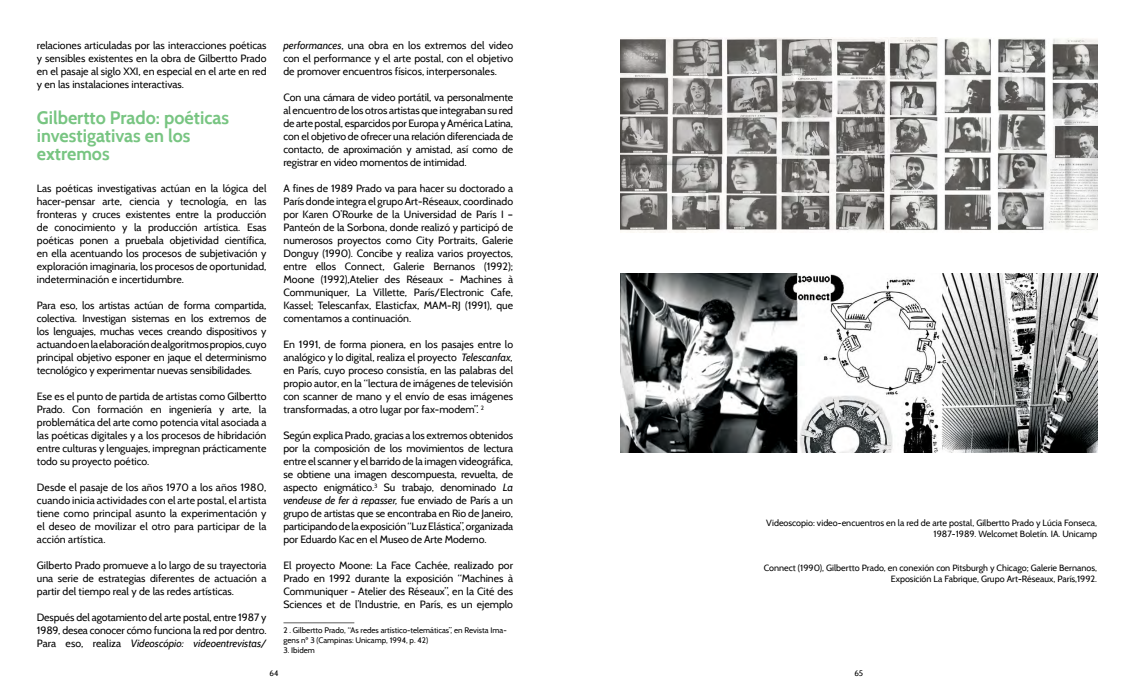
<style>
.page{position:relative;width:1134px;height:695px;background:#fff}
.page>*{position:absolute;margin:0;border:0;box-sizing:border-box;transform-origin:0 0}
.t1{font:700 18px/18px "Cabin";color:#78c582}
.t2{font:10.5px/13px "Cabin";color:#000;text-align:justify}
.t3{font:9px/10.8px "Cabin";color:#000;text-align:right}
.t4{font:8px/10px "Cabin";color:#000}
.s1{font-style:italic}
</style>
<div class="page">
<hr style="left:283px;top:622px;width:71px;height:1px;background:#5d5d5d">
<img style="left:621px;top:38px;width:476px;height:194px">
<img style="left:621px;top:273px;width:476px;height:179px">
<p class="t2" style="left:37px;top:38px;width:231px">relaciones articuladas por las interacciones poéticas y sensibles existentes en la obra de Gilbertto Prado en el pasaje al siglo XXI, en especial en el arte en red y en las instalaciones interactivas.</p>
<h1 class="t1" style="left:37px;top:108px;width:194px">Gilbertto Prado: poéticas investigativas en los extremos</h1>
<p class="t2" style="left:37px;top:181px;width:231px">Las poéticas investigativas actúan en la lógica del hacer-pensar arte, ciencia y tecnología, en las fronteras y cruces existentes entre la producción de conocimiento y la producción artística. Esas poéticas ponen a pruebala objetividad científica, en ella acentuando los procesos de subjetivación y exploración imaginaria, los procesos de oportunidad, indeterminación e incertidumbre.</p>
<p class="t2" style="left:37px;top:298px;width:231px">Para eso, los artistas actúan de forma compartida, colectiva. Investigan sistemas en los extremos de los lenguajes, muchas veces creando dispositivos y actuando en la elaboración de algoritmos propios, cuyo principal objetivo esponer en jaque el determinismo tecnológico y experimentar nuevas sensibilidades.</p>
<p class="t2" style="left:37px;top:389px;width:231px">Ese es el punto de partida de artistas como Gilbertto Prado. Con formación en ingeniería y arte, la problemática del arte como potencia vital asociada a las poéticas digitales y a los procesos de hibridación entre culturas y lenguajes, impregnan prácticamente todo su proyecto poético.</p>
<p class="t2" style="left:37px;top:480px;width:231px">Desde el pasaje de los años 1970 a los años 1980, cuando inicia actividades con el arte postal, el artista tiene como principal asunto la experimentación y el deseo de movilizar el otro para participar de la acción artística.</p>
<p class="t2" style="left:37px;top:558px;width:231px">Gilberto Prado promueve a lo largo de su trayectoria una serie de estrategias diferentes de actuación a partir del tiempo real y de las redes artísticas.</p>
<p class="t2" style="left:37px;top:610px;width:231px">Después del agotamiento del arte postal, entre 1987 y 1989, desea conocer cómo funciona la red por dentro.<br>Para eso, realiza <span class="s1">Videoscópio: videoentrevistas/</span></p>
<p class="t2" style="left:283px;top:38px;width:231px"><span class="s1">performances</span>, una obra en los extremos del video con el performance y el arte postal, con el objetivo de promover encuentros físicos, interpersonales.</p>
<p class="t2" style="left:283px;top:90px;width:231px">Con una cámara de video portátil, va personalmente al encuentro de los otros artistas que integraban su red de arte postal, esparcidos por Europa y América Latina, con el objetivo de ofrecer una relación diferenciada de contacto, de aproximación y amistad, así como de registrar en video momentos de intimidad.</p>
<p class="t2" style="left:283px;top:181px;width:231px">A fines de 1989 Prado va para hacer su doctorado a París donde integra el grupo Art-Réseaux, coordinado por Karen O’Rourke de la Universidad de París I – Panteón de la Sorbona, donde realizó y participó de numerosos proyectos como City Portraits, Galerie Donguy (1990). Concibe y realiza varios proyectos, entre ellos Connect, Galerie Bernanos (1992); Moone (1992),Atelier des Réseaux - Machines à Communiquer, La Villette, París/Electronic Cafe, Kassel; Telescanfax, Elasticfax, MAM-RJ (1991), que comentamos a continuación.</p>
<p class="t2" style="left:283px;top:337px;width:231px">En 1991, de forma pionera, en los pasajes entre lo analógico y lo digital, realiza el proyecto <span class="s1">Telescanfax, </span>en París, cuyo proceso consistía, en las palabras del propio autor, en la “lectura de imágenes de televisión con scanner de mano y el envío de esas imágenes transformadas, a otro lugar por fax-modem”. <sup>2</sup></p>
<p class="t2" style="left:283px;top:428px;width:231px">Según explica Prado, gracias a los extremos obtenidos por la composición de los movimientos de lectura entre el scanner y el barrido de la imagen videográfica, se obtiene una imagen descompuesta, revuelta, de aspecto enigmático.<sup>3</sup> Su trabajo, denominado <span class="s1">La vendeuse de fer à repasser,</span> fue enviado de París a un grupo de artistas que se encontraba en Rio de Janeiro, participando de la exposición “Luz Elástica”, organizada por Eduardo Kac en el Museo de Arte Moderno.</p>
<p class="t2" style="left:283px;top:558px;width:231px">El proyecto Moone: La Face Cachée, realizado por Prado en 1992 durante la exposición “Machines à Communiquer - Atelier des Réseaux”, en la Cité des Sciences et de l’Industrie, en París, es un ejemplo</p>
<p class="t4" style="left:283px;top:625px;width:225px">2 . Gilbertto Prado, “As redes artístico-telemáticas”, en Revista Ima&shy;gens nº 3 (Campinas: Unicamp, 1994, p. 42)</p>
<p class="t4" style="left:283px;top:645px;width:33px">3. Ibidem</p>
<p class="t3" style="left:766px;top:517px;width:332px">Videoscopio: video-encuentros en la red de arte postal, Gilbertto Prado y Lúcia Fonseca,<br>1987-1989. Welcomet Boletín. IA. Unicamp</p>
<p class="t3" style="left:764px;top:562px;width:335px">Connect (1990), Gilbertto Prado, en conexión con Pitsburgh y Chicago; Galerie Bernanos,<br>Exposición La Fabrique, Grupo Art-Réseaux, París,1992.</p>
<p class="t4" style="left:270px;top:668px;width:11px">64</p>
<p class="t4" style="left:854px;top:668px;width:10px">65</p>
</div>
